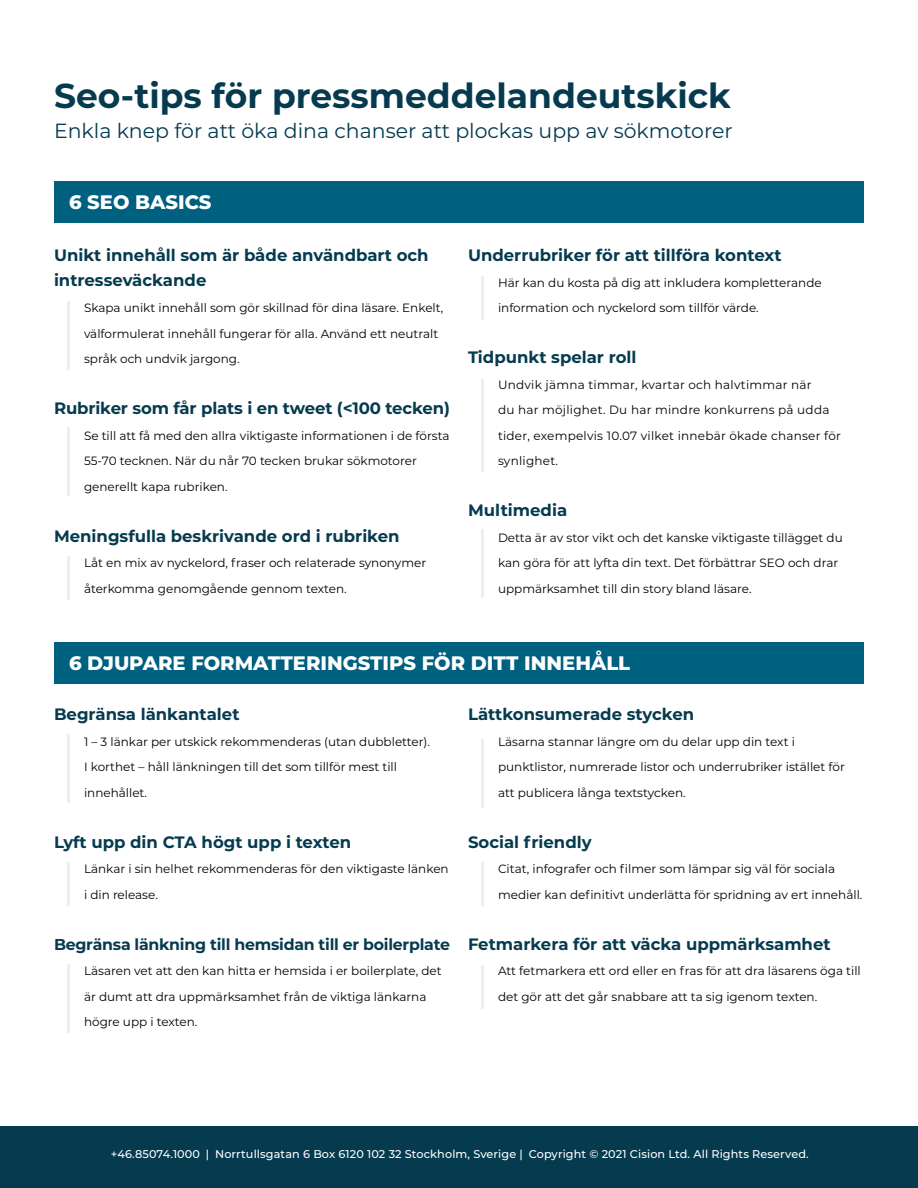
<style>
.page{position:relative;width:918px;height:1188px;background:#fff}
.page>*{position:absolute;margin:0;border:0;box-sizing:border-box;transform-origin:0 0}
.t1{font:700 34.5px "Montserrat";color:#053a4f}
.t2{font:20.4px "Montserrat";color:#053a4f}
.t3{font:800 19.5px "Montserrat";color:#fff}
.t4{font:700 16.5px/25.5px "Montserrat";color:#053a4f}
.t5{font:700 15.75px "Montserrat";letter-spacing:-.015em;color:#053a4f}
.t6{font:12px/25.5px "Montserrat";color:#000}
.t7{font:12px/25.5px "Montserrat";letter-spacing:.02em;color:#000}
.t8{font:500 11.25px "Montserrat";letter-spacing:.01em;color:#fff}
</style>
<div class="page">
<div style="left:0;top:1126px;width:918px;height:62px;background:#053a4f"></div>
<hr style="left:68px;top:302px;width:2px;height:68px;background:#edeeef">
<hr style="left:68px;top:428px;width:2px;height:68px;background:#edeeef">
<hr style="left:68px;top:734px;width:2px;height:69px;background:#edeeef">
<hr style="left:68px;top:862px;width:2px;height:44px;background:#edeeef">
<hr style="left:482px;top:862px;width:2px;height:44px;background:#edeeef">
<hr style="left:482px;top:965px;width:2px;height:44px;background:#edeeef">
<hr style="left:482px;top:740px;width:2px;height:68px;background:#edeeef">
<hr style="left:482px;top:530px;width:2px;height:68px;background:#edeeef">
<hr style="left:482px;top:380px;width:2px;height:92px;background:#edeeef">
<hr style="left:68px;top:964px;width:2px;height:70px;background:#edeeef">
<hr style="left:482px;top:276px;width:2px;height:44px;background:#edeeef">
<hr style="left:68px;top:556px;width:2px;height:44px;background:#edeeef">
<div style="left:54px;top:182px;width:810px;height:42px;background:#00607f"></div>
<div style="left:54px;top:642px;width:810px;height:42px;background:#00607f"></div>
<h1 class="t1" style="left:54px;top:71px;width:678px">Seo-tips för pressmeddelandeutskick</h1>
<h2 class="t2" style="left:54px;top:117px;width:680px">Enkla knep för att öka dina chanser att plockas upp av sökmotorer</h2>
<h3 class="t3" style="left:69px;top:188px;width:144px">6 SEO BASICS</h3>
<h3 class="t4" style="left:54px;top:242px;width:376px">Unikt innehåll som är både användbart och intresseväckande</h3>
<p class="t6" style="left:84px;top:295px;width:361px">Skapa unikt innehåll som gör skillnad för dina läsare. Enkelt, välformulerat innehåll fungerar för alla. Använd ett neutralt språk och undvik jargong.</p>
<h3 class="t4" style="left:54px;top:395px;width:398px">Rubriker som får plats i en tweet (&lt;100 tecken)</h3>
<p class="t6" style="left:84px;top:422px;width:367px">Se till att få med den allra viktigaste informationen i de första<br>55-70 tecknen. När du når 70 tecken brukar sökmotorer generellt kapa rubriken.</p>
<h3 class="t4" style="left:54px;top:522px;width:347px">Meningsfulla beskrivande ord i rubriken</h3>
<p class="t6" style="left:84px;top:550px;width:344px">Låt en mix av nyckelord, fraser och relaterade synonymer återkomma genomgående gennom texten.</p>
<h3 class="t4" style="left:468px;top:242px;width:315px">Underrubriker för att tillföra kontext</h3>
<p class="t6" style="left:498px;top:269px;width:325px">Här kan du kosta på dig att inkludera kompletterande information och nyckelord som tillför värde.</p>
<h3 class="t4" style="left:468px;top:344px;width:170px">Tidpunkt spelar roll</h3>
<p class="t7" style="left:498px;top:371px;width:344px">Undvik jämna timmar, kvartar och halvtimmar när<br>du har möjlighet. Du har mindre konkurrens på udda tider, exempelvis 10.07 vilket innebär ökade chanser för synlighet.</p>
<h3 class="t4" style="left:468px;top:497px;width:101px">Multimedia</h3>
<p class="t6" style="left:498px;top:524px;width:346px">Detta är av stor vikt och det kanske viktigaste tillägget du kan göra för att lyfta din text. Det förbättrar SEO och drar uppmärksamhet till din story bland läsare.</p>
<h3 class="t3" style="left:69px;top:649px;width:563px">6 DJUPARE FORMATTERINGSTIPS FÖR DITT INNEHÅLL</h3>
<h3 class="t4" style="left:54px;top:701px;width:187px">Begränsa länkantalet</h3>
<p class="t6" style="left:84px;top:728px;width:348px">1 – 3 länkar per utskick rekommenderas (utan dubbletter).<br>I korthet – håll länkningen till det som tillför mest till innehållet.</p>
<h3 class="t4" style="left:54px;top:828px;width:299px">Lyft upp din CTA högt upp i texten</h3>
<p class="t6" style="left:84px;top:856px;width:366px">Länkar i sin helhet rekommenderas för den viktigaste länken i din release.</p>
<h3 class="t5" style="left:54px;top:933px;width:398px">Begränsa länkning till hemsidan till er boilerplate</h3>
<p class="t6" style="left:84px;top:958px;width:359px">Läsaren vet att den kan hitta er hemsida i er boilerplate, det är dumt att dra uppmärksamhet från de viktiga länkarna högre upp i texten.</p>
<h3 class="t4" style="left:468px;top:701px;width:228px">Lättkonsumerade stycken</h3>
<p class="t6" style="left:498px;top:728px;width:348px">Läsarna stannar längre om du delar upp din text i punktlistor, numrerade listor och underrubriker istället för att publicera långa textstycken.</p>
<h3 class="t4" style="left:468px;top:828px;width:125px">Social friendly</h3>
<p class="t6" style="left:498px;top:856px;width:366px">Citat, infografer och filmer som lämpar sig väl för sociala medier kan definitivt underlätta för spridning av ert innehåll.</p>
<h3 class="t4" style="left:468px;top:930px;width:364px">Fetmarkera för att väcka uppmärksamhet</h3>
<p class="t6" style="left:498px;top:958px;width:364px">Att fetmarkera ett ord eller en fras för att dra läsarens öga till det gör att det går snabbare att ta sig igenom texten.</p>
<p class="t8" style="left:111px;top:1146px;width:699px">+46.85074.1000 | Norrtullsgatan 6 Box 6120 102 32 Stockholm, Sverige | Copyright © 2021 Cision Ltd. All Rights Reserved.</p>
</div>
